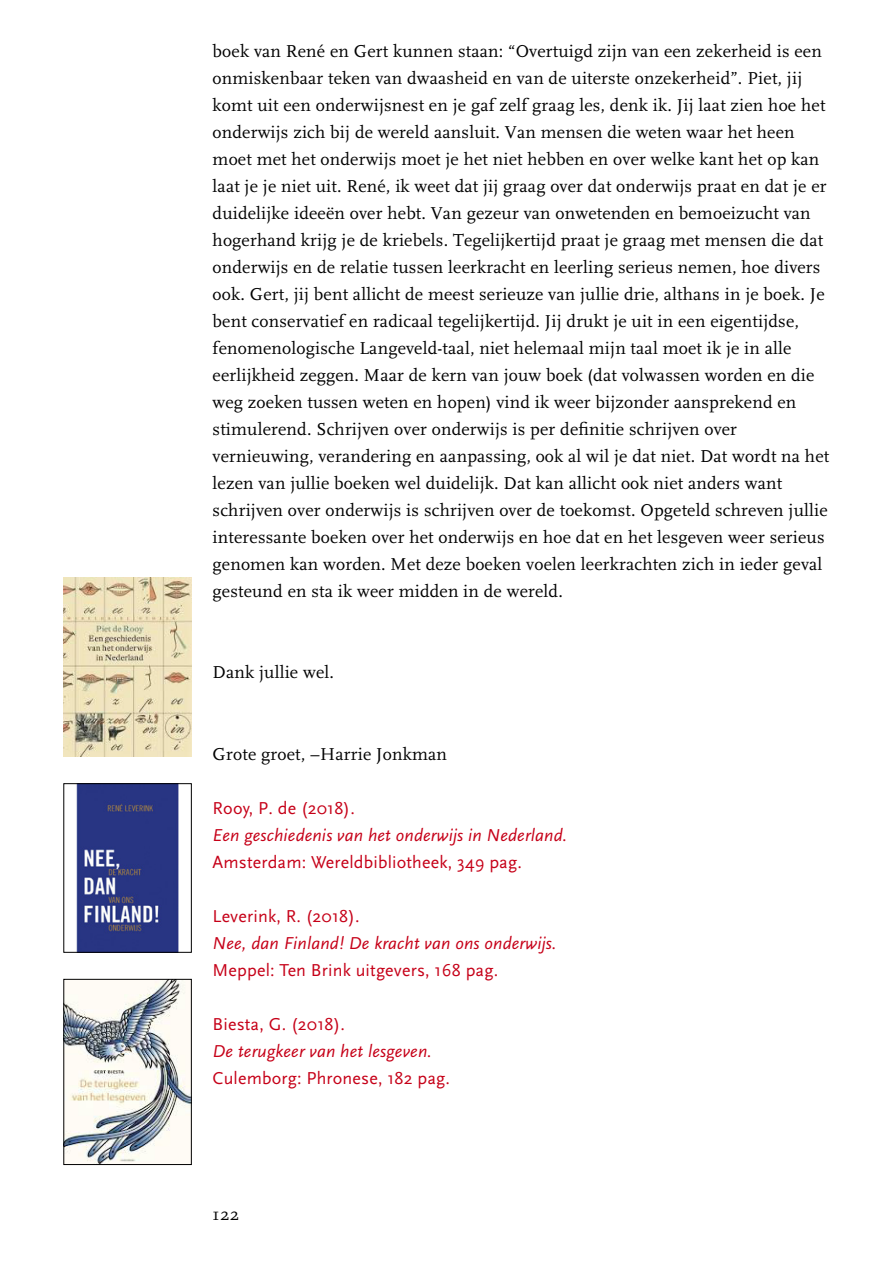
<style>
.page{position:relative;width:893px;height:1263px;background:#fff}
.page>*{position:absolute;margin:0;border:0;box-sizing:border-box;transform-origin:0 0}
.t1{font:18px/27px "FF Scala";letter-spacing:.01em;color:#000}
.t2{font:18px "Scala Sans";letter-spacing:.01em;color:#c60018}
.t3{font:italic 18px "Scala Sans";letter-spacing:.01em;color:#c60018}
</style>
<div class="page">
<img style="left:64px;top:577px;width:127px;height:180px">
<img style="left:76px;top:785px;width:103px;height:165px">
<div style="left:64px;top:783px;width:128px;height:169px;border:1px solid #000"></div>
<img style="left:66px;top:981px;width:124px;height:182px">
<div style="left:64px;top:979px;width:128px;height:186px;border:1px solid #000"></div>
<p class="t1" style="left:213px;top:38px;width:618px">boek van René en Gert kunnen staan: “Overtuigd zijn van een zekerheid is een onmiskenbaar teken van dwaasheid en van de uiterste onzekerheid”. Piet, jij komt uit een onderwijsnest en je gaf zelf graag les, denk ik. Jij laat zien hoe het onderwijs zich bij de wereld aansluit. Van mensen die weten waar het heen moet met het onderwijs moet je het niet hebben en over welke kant het op kan laat je je niet uit. René, ik weet dat jij graag over dat onderwijs praat en dat je er duidelijke ideeën over hebt. Van gezeur van onwetenden en bemoeizucht van hogerhand krijg je de kriebels. Tegelijkertijd praat je graag met mensen die dat onderwijs en de relatie tussen leerkracht en leerling serieus nemen, hoe divers ook. Gert, jij bent allicht de meest serieuze van jullie drie, althans in je boek. Je bent conservatief en radicaal tegelijkertijd. Jij drukt je uit in een eigentijdse, fenomenologische Langeveld-taal, niet helemaal mijn taal moet ik je in alle eerlijkheid zeggen. Maar de kern van jouw boek (dat volwassen worden en die weg zoeken tussen weten en hopen) vind ik weer bijzonder aansprekend en stimulerend. Schrijven over onderwijs is per definitie schrijven over vernieuwing, verandering en aanpassing, ook al wil je dat niet. Dat wordt na het lezen van jullie boeken wel duidelijk. Dat kan allicht ook niet anders want schrijven over onderwijs is schrijven over de toekomst. Opgeteld schreven jullie interessante boeken over het onderwijs en hoe dat en het lesgeven weer serieus genomen kan worden. Met deze boeken voelen leerkrachten zich in ieder geval gesteund en sta ik weer midden in de wereld.</p>
<p class="t1" style="left:213px;top:659px;width:123px">Dank jullie wel.</p>
<p class="t1" style="left:213px;top:740px;width:236px">Grote groet, –Harrie Jonkman</p>
<p class="t2" style="left:213px;top:798px;width:144px">Rooy, P. de (2018).</p>
<p class="t3" style="left:213px;top:825px;width:356px">Een geschiedenis van het onderwijs in Nederland.</p>
<p class="t2" style="left:213px;top:852px;width:311px">Amsterdam: Wereldbibliotheek, 349 pag.</p>
<p class="t2" style="left:213px;top:906px;width:149px">Leverink, R. (2018).</p>
<p class="t3" style="left:213px;top:933px;width:345px">Nee, dan Finland! De kracht van ons onderwijs.</p>
<p class="t2" style="left:213px;top:960px;width:287px">Meppel: Ten Brink uitgevers, 168 pag.</p>
<p class="t2" style="left:213px;top:1014px;width:134px">Biesta, G. (2018).</p>
<p class="t3" style="left:213px;top:1041px;width:221px">De terugkeer van het lesgeven.</p>
<p class="t2" style="left:213px;top:1068px;width:239px">Culemborg: Phronese, 182 pag.</p>
<p class="t1" style="left:213px;top:1201px;width:28px">122</p>
</div>
